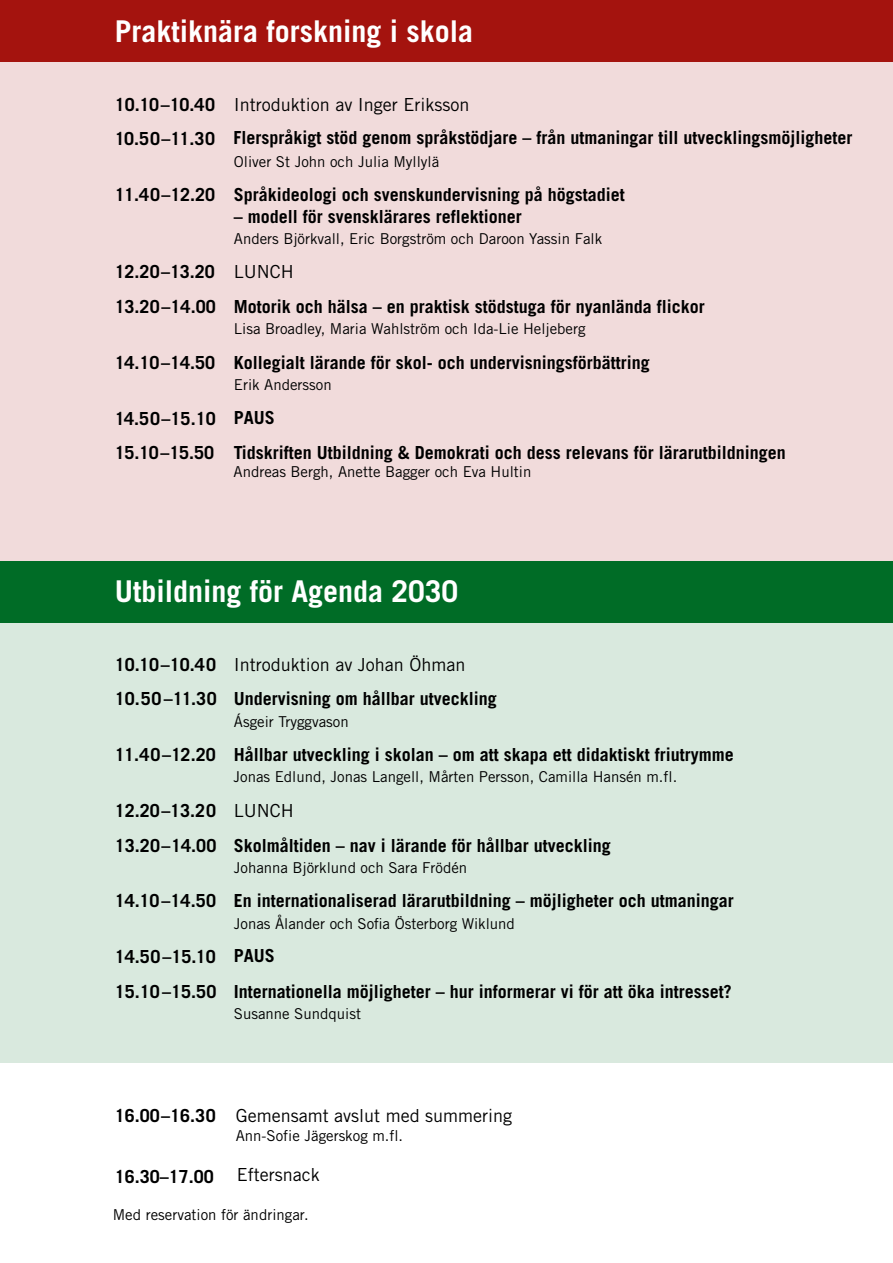
<style>
.page{position:relative;width:893px;height:1263px;background:#fff}
.page>*{position:absolute;margin:0;border:0;box-sizing:border-box;transform-origin:0 0}
.t1{font:700 30px "Trade Gothic LT Std";color:#fff}
.LISTA{font:700 18px "Trade Gothic LT Std";color:#000}
.LISTA-2{font:18px "Trade Gothic LT Std";color:#000}
.LISTA-3{font:15px "Trade Gothic LT Std";color:#000}
.s1{font-weight:700}
.s2{font-weight:400}
</style>
<div class="page">
<div style="left:0;top:48px;width:893px;height:513px;background:#f1dbdb"></div>
<div style="left:0;top:0;width:893px;height:62px;background:#a4130e"></div>
<div style="left:0;top:561px;width:893px;height:62px;background:#006c26"></div>
<div style="left:0;top:624px;width:893px;height:439px;background:#d9e9de"></div>
<h1 class="t1" style="left:115px;top:13px;width:360px">Praktiknära forskning i skola</h1>
<p class="LISTA-2" style="left:115px;top:93px;width:356px"><span class="s1">10.10–10.40</span> Introduktion av Inger Eriksson</p>
<p class="LISTA" style="left:115px;top:126px;width:739px">10.50–11.30 Flerspråkigt stöd genom språkstödjare – från utmaningar till utvecklingsmöjligheter</p>
<p class="LISTA-3" style="left:234px;top:152px;width:207px">Oliver St John och Julia Myllylä</p>
<p class="LISTA" style="left:115px;top:183px;width:512px">11.40–12.20 Språkideologi och svenskundervisning på högstadiet</p>
<p class="LISTA" style="left:234px;top:205px;width:289px">– modell för svensklärares reflektioner</p>
<p class="LISTA-3" style="left:234px;top:230px;width:370px">Anders Björkvall, Eric Borgström och Daroon Yassin Falk</p>
<p class="LISTA" style="left:115px;top:261px;width:181px">12.20–13.20 <span class="s2">LUNCH</span></p>
<p class="LISTA" style="left:115px;top:295px;width:592px">13.20–14.00 Motorik och hälsa – en praktisk stödstuga för nyanlända flickor</p>
<p class="LISTA-3" style="left:234px;top:320px;width:353px">Lisa Broadley, Maria Wahlström och Ida-Lie Heljeberg</p>
<p class="LISTA" style="left:115px;top:351px;width:537px">14.10–14.50 Kollegialt lärande för skol- och undervisningsförbättring</p>
<p class="LISTA-3" style="left:234px;top:376px;width:99px">Erik Andersson</p>
<p class="LISTA" style="left:115px;top:407px;width:162px">14.50–15.10 PAUS</p>
<p class="LISTA" style="left:115px;top:442px;width:673px">15.10–15.50 Tidskriften Utbildning &amp; Demokrati och dess relevans för lärarutbildningen</p>
<p class="LISTA-3" style="left:234px;top:462px;width:299px">Andreas Bergh, Anette Bagger och Eva Hultin</p>
<h1 class="t1" style="left:115px;top:573px;width:345px">Utbildning för Agenda 2030</h1>
<p class="LISTA-2" style="left:115px;top:653px;width:352px"><span class="s1">10.10–10.40</span> Introduktion av Johan Öhman</p>
<p class="LISTA" style="left:115px;top:688px;width:384px">10.50–11.30 Undervisning om hållbar utveckling</p>
<p class="LISTA-3" style="left:234px;top:712px;width:116px">Ásgeir Tryggvason</p>
<p class="LISTA" style="left:115px;top:744px;width:621px">11.40–12.20 Hållbar utveckling i skolan – om att skapa ett didaktiskt friutrymme</p>
<p class="LISTA-3" style="left:234px;top:768px;width:445px">Jonas Edlund, Jonas Langell, Mårten Persson, Camilla Hansén m.fl.</p>
<p class="LISTA" style="left:115px;top:800px;width:181px">12.20–13.20 <span class="s2">LUNCH</span></p>
<p class="LISTA" style="left:115px;top:834px;width:498px">13.20–14.00 Skolmåltiden – nav i lärande för hållbar utveckling</p>
<p class="LISTA-3" style="left:234px;top:859px;width:235px">Johanna Björklund och Sara Frödén</p>
<p class="LISTA" style="left:115px;top:890px;width:621px">14.10–14.50 En internationaliserad lärarutbildning – möjligheter och utmaningar</p>
<p class="LISTA-3" style="left:234px;top:915px;width:282px">Jonas Ålander och Sofia Österborg Wiklund</p>
<p class="LISTA" style="left:115px;top:946px;width:162px">14.50–15.10 PAUS</p>
<p class="LISTA" style="left:115px;top:980px;width:619px">15.10–15.50 Internationella möjligheter – hur informerar vi för att öka intresset?</p>
<p class="LISTA-3" style="left:234px;top:1005px;width:129px">Susanne Sundquist</p>
<p class="LISTA-2" style="left:115px;top:1105px;width:399px"><span class="s1">16.00–16.30</span> Gemensamt avslut med summering</p>
<p class="LISTA-3" style="left:236px;top:1126px;width:169px">Ann-Sofie Jägerskog m.fl.</p>
<p class="LISTA" style="left:115px;top:1165px;width:101px">16.30–17.00</p>
<p class="LISTA-2" style="left:237px;top:1164px;width:84px">Eftersnack</p>
<p class="LISTA-3" style="left:113px;top:1206px;width:197px">Med reservation för ändringar.</p>
</div>
